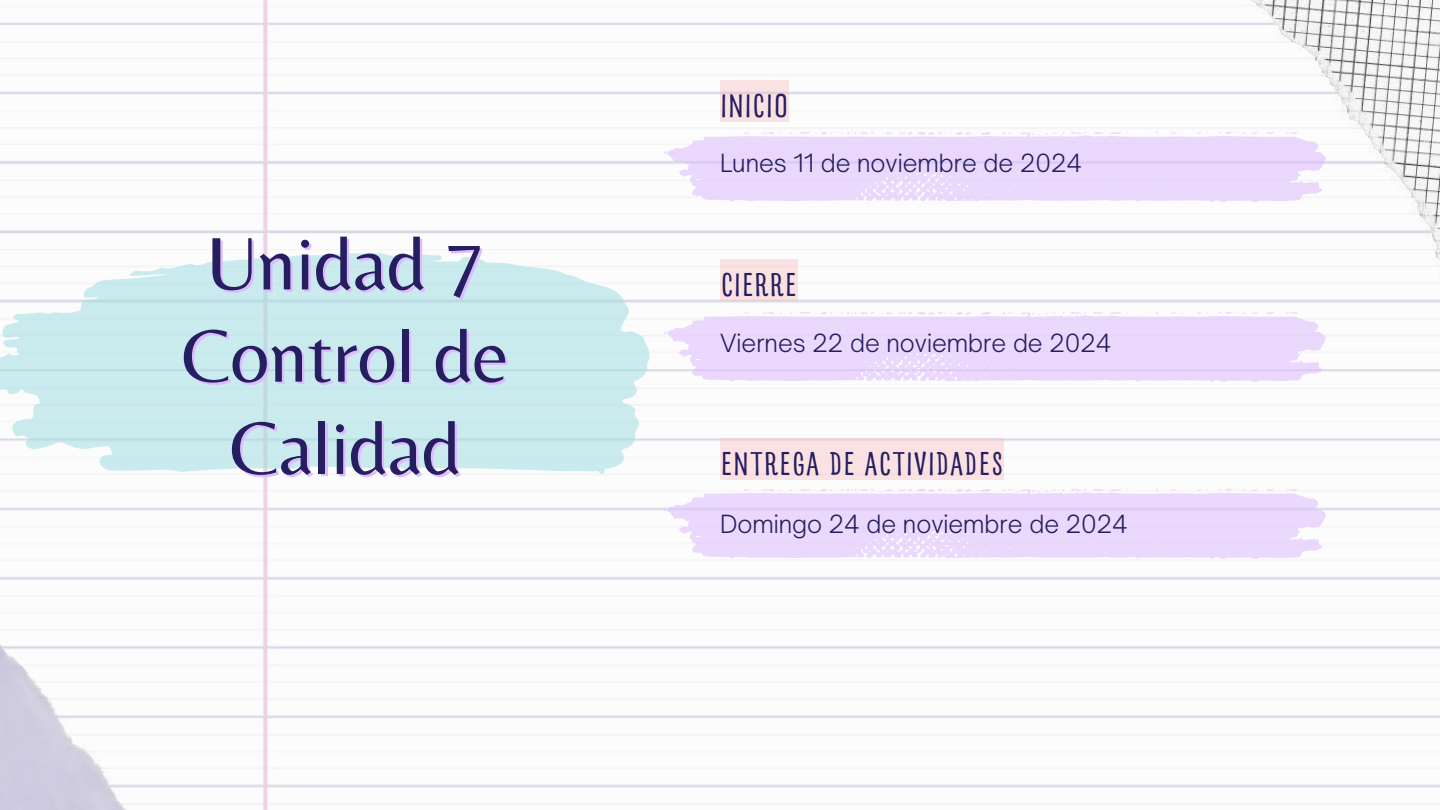
<style>
.page{position:relative;width:1440px;height:810px;background:#fff}
.page>*{position:absolute;margin:0;border:0;box-sizing:border-box;transform-origin:0 0}
.t1{font:77.3px/92.2px "Belleza";color:#251e60;text-align:center}
.t2{font:35px "Nefelibata Pen Sans";color:#251e60}
.t3{font:300 24px "Open Sauce One";color:#251e60}
</style>
<div class="page">
<img style="left:0;top:0;width:1440px;height:810px">
<svg style="left:664px;top:311px;width:662px;height:72px;background:#ecdcfc"></svg>
<img style="left:1131px;top:0;width:309px;height:325px">
<img style="left:0;top:538px;width:167px;height:272px">
<svg style="left:0;top:217px;width:662px;height:321px;fill:#cbebee"></svg>
<svg style="left:664px;top:131px;width:662px;height:72px;fill:#ebd8fd"></svg>
<div style="left:720px;top:80px;width:69px;height:42px;background:#fae2e3"></div>
<div style="left:720px;top:259px;width:77px;height:42px;background:#fae2e3"></div>
<svg style="left:664px;top:488px;width:662px;height:72px;background:#ecdcfc"></svg>
<div style="left:720px;top:438px;width:284px;height:42px;background:#fae1e2"></div>
<h1 class="t1" style="left:182px;top:216px;width:329px">Unidad 7<br>Control de<br>Calidad</h1>
<h2 class="t2" style="left:720px;top:81px;width:70px">INICIO</h2>
<p class="t3" style="left:720px;top:148px;width:364px">Lunes 11 de noviembre de 2024</p>
<h2 class="t2" style="left:720px;top:259px;width:79px">CIERRE</h2>
<p class="t3" style="left:720px;top:328px;width:393px">Viernes 22 de noviembre de 2024</p>
<h2 class="t2" style="left:720px;top:438px;width:285px">ENTREGA DE ACTIVIDADES</h2>
<p class="t3" style="left:720px;top:509px;width:409px">Domingo 24 de noviembre de 2024</p>
</div>
